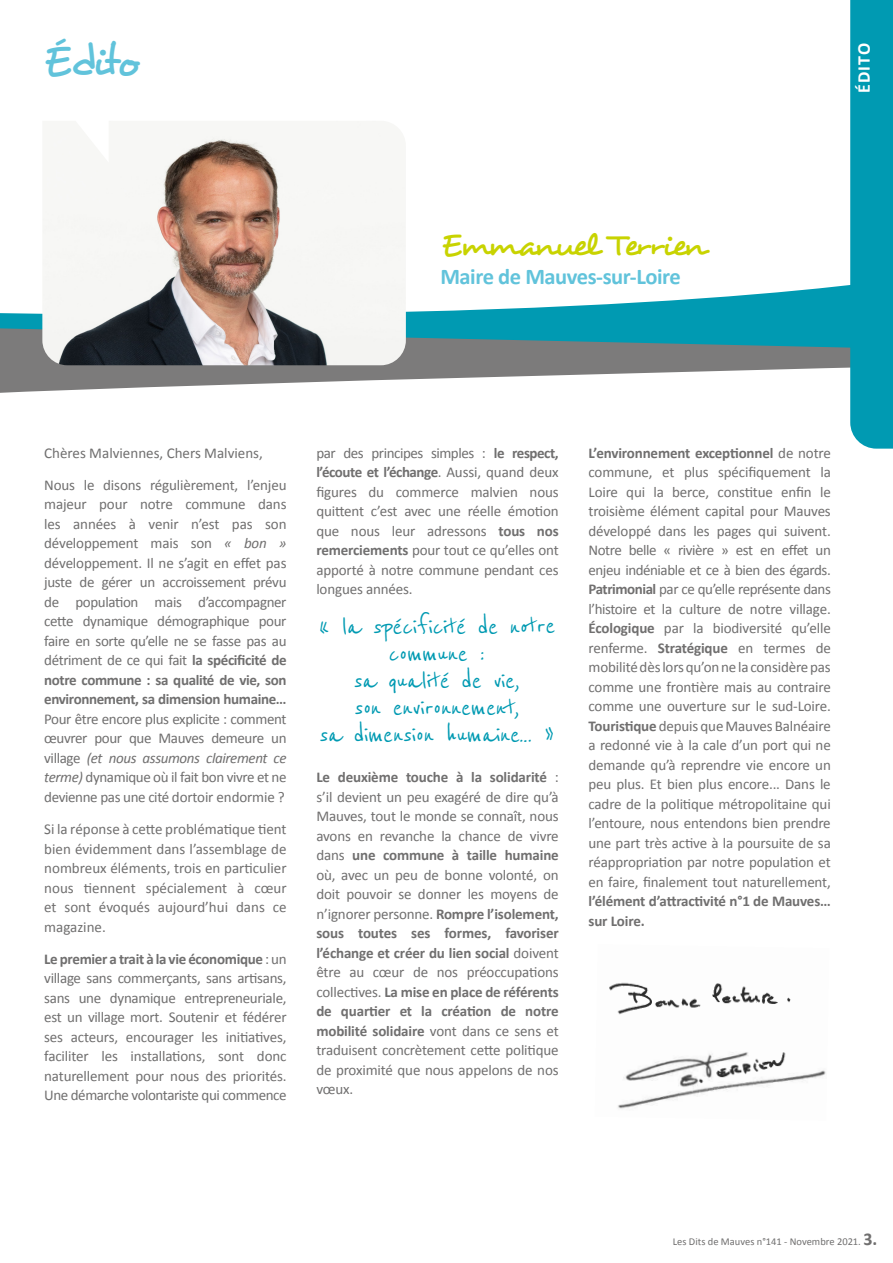
<style>
.page{position:relative;width:893px;height:1263px;background:#fff}
.page>*{position:absolute;margin:0;border:0;box-sizing:border-box;transform-origin:0 0}
.t1{font:44.25px "Desyrel";letter-spacing:-.09em;color:#61c3db}
.t2{font:33px "Desyrel";letter-spacing:-.065em;color:#c8d300}
.t3{font:30px/27px "Reenie Beanie";letter-spacing:-.02em;color:#009ab2;text-align:center}
.t4{font:700 22.5px "Calibri";letter-spacing:-.02em;color:#61c3db}
.t5{font:700 18px "Calibri";letter-spacing:.065em;color:#fff}
.t6{font:15px/19.5px "Calibri";letter-spacing:-.01em;color:#706f6f;text-align:justify}
.t7{font:10.5px "Calibri";color:#706f6f}
.s1{font-style:italic}
.s2{font-weight:700}
.s3{font-weight:700;font-size:18px}
</style>
<div class="page">
<svg style="left:0;top:285px;width:850px;height:43px;fill:#009ab2"></svg>
<svg style="left:0;top:328px;width:850px;height:65px;fill:#7c7b7b"></svg>
<div style="left:850px;top:0;width:43px;height:449px;background:#009ab2"></div>
<img style="left:42px;top:121px;width:364px;height:244px">
<img style="left:618px;top:1070px;width:208px;height:39px">
<img style="left:609px;top:982px;width:184px;height:121px">
<img style="left:683px;top:1049px;width:106px;height:41px">
<p class="t1" style="left:43px;top:33px;width:99px">Édito</p>
<p class="t2" style="left:440px;top:224px;width:266px">Emmanuel Terrien</p>
<p class="t4" style="left:440px;top:262px;width:242px">Maire de Mauves-sur-Loire</p>
<p class="t5" style="left:852px;top:93px;width:52px;rotate:-90deg">ÉDITO</p>
<p class="t6" style="left:44px;top:443px;width:220px">Chères Malviennes, Chers Malviens,</p>
<p class="t6" style="left:44px;top:475px;width:244px">Nous le disons régulièrement, l’enjeu majeur pour notre commune dans les années à venir n’est pas son développement mais son <span class="s1">« bon » </span>développement. Il ne s’agit en effet pas juste de gérer un accroissement prévu de population mais d’accompagner cette dynamique démographique pour faire en sorte qu’elle ne se fasse pas au détriment de ce qui fait <span class="s2">la spécificité de notre commune : sa qualité de vie, son environnement, sa dimension humaine… </span>Pour être encore plus explicite : comment œuvrer pour que Mauves demeure un village <span class="s1">(et nous assumons clairement ce terme)</span> dynamique où il fait bon vivre et ne devienne pas une cité dortoir endormie ?</p>
<p class="t6" style="left:44px;top:819px;width:244px">Si la réponse à cette problématique tient bien évidemment dans l’assemblage de nombreux éléments, trois en particulier nous tiennent spécialement à cœur et sont évoqués aujourd’hui dans ce magazine.</p>
<p class="t6" style="left:44px;top:949px;width:244px"><span class="s2">Le premier a trait à la vie économique</span> : un village sans commerçants, sans artisans, sans une dynamique entrepreneuriale, est un village mort. Soutenir et fédérer ses acteurs, encourager les initiatives, faciliter les installations, sont donc naturellement pour nous des priorités.<br>Une démarche volontariste qui commence</p>
<p class="t6" style="left:316px;top:443px;width:244px">par des principes simples : <span class="s2">le respect, l’écoute et l’échange</span>. Aussi, quand deux figures du commerce malvien nous quittent c’est avec une réelle émotion que nous leur adressons <span class="s2">tous nos remerciements</span> pour tout ce qu’elles ont apporté à notre commune pendant ces longues années.</p>
<p class="t3" style="left:317px;top:614px;width:243px">« la spécificité de notre commune :<br>sa qualité de vie,<br>son environnement,<br>sa dimension humaine… »</p>
<p class="t6" style="left:316px;top:768px;width:244px"><span class="s2">Le deuxième touche à la solidarité</span> : s’il devient un peu exagéré de dire qu’à Mauves, tout le monde se connaît, nous avons en revanche la chance de vivre dans <span class="s2">une commune à taille humaine </span>où, avec un peu de bonne volonté, on doit pouvoir se donner les moyens de n’ignorer personne. <span class="s2">Rompre l’isolement, sous toutes ses formes, favoriser l’échange et créer du lien social</span> doivent être au cœur de nos préoccupations collectives. <span class="s2">La mise en place de référents de quartier et la création de notre mobilité solidaire</span> vont dans ce sens et traduisent concrètement cette politique de proximité que nous appelons de nos vœux.</p>
<p class="t6" style="left:588px;top:443px;width:244px"><span class="s2">L’environnement exceptionnel</span> de notre commune, et plus spécifiquement la Loire qui la berce, constitue enfin le troisième élément capital pour Mauves développé dans les pages qui suivent.<br>Notre belle « rivière » est en effet un enjeu indéniable et ce à bien des égards.<br><span class="s2">Patrimonial</span> par ce qu’elle représente dans l’histoire et la culture de notre village.<br><span class="s2">Écologique</span> par la biodiversité qu’elle renferme. <span class="s2">Stratégique</span> en termes de mobilité dès lors qu’on ne la considère pas comme une frontière mais au contraire comme une ouverture sur le sud-Loire.<br><span class="s2">Touristique</span> depuis que Mauves Balnéaire a redonné vie à la cale d’un port qui ne demande qu’à reprendre vie encore un peu plus. Et bien plus encore... Dans le cadre de la politique métropolitaine qui l’entoure, nous entendons bien prendre une part très active à la poursuite de sa réappropriation par notre population et en faire, finalement tout naturellement, <span class="s2">l’élément d’attractivité n°1 de Mauves… sur Loire.</span></p>
<p class="t7" style="left:673px;top:1235px;width:206px">Les Dits de Mauves n°141 - Novembre 2021. <span class="s3">3.</span></p>
</div>
